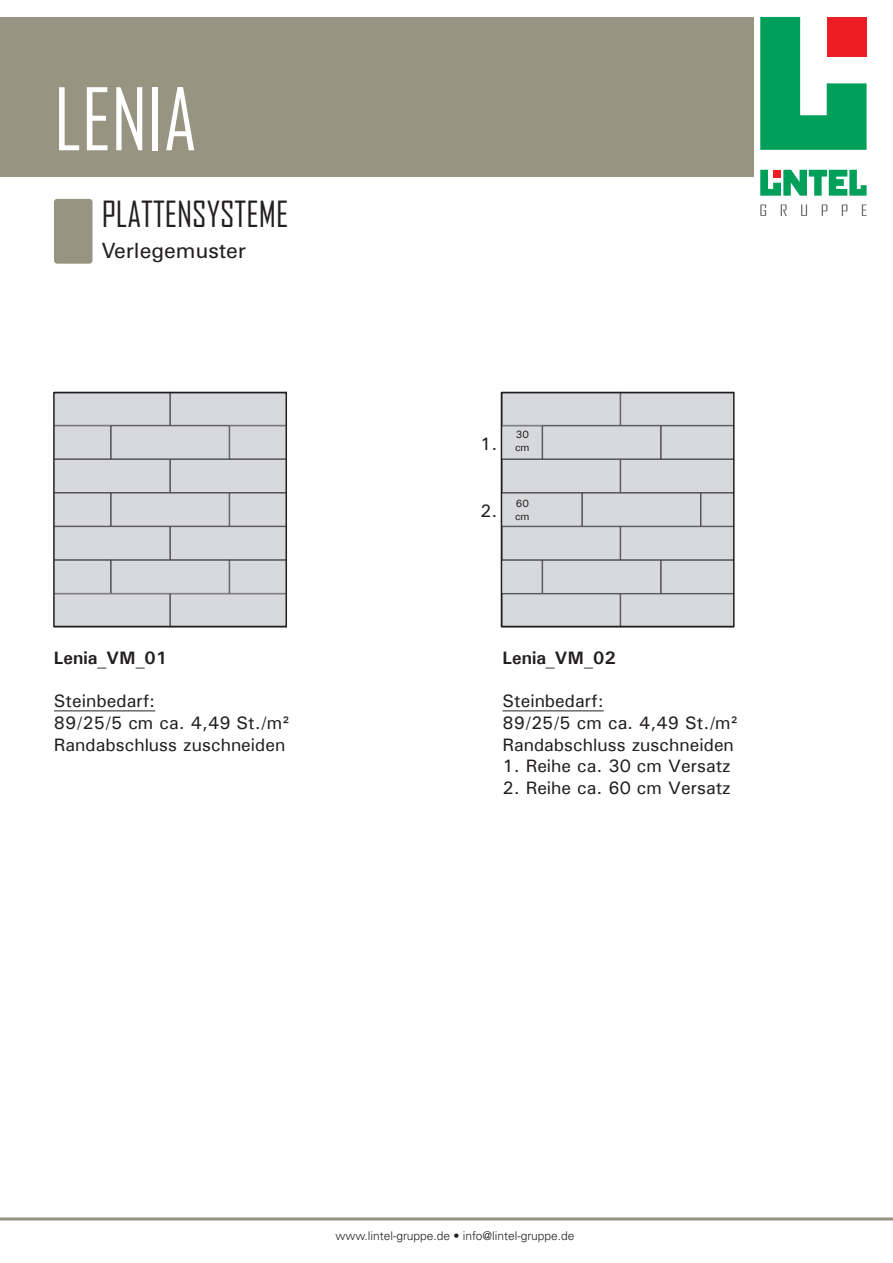
<style>
.page{position:relative;width:893px;height:1263px;background:#fff}
.page>*{position:absolute;margin:0;border:0;box-sizing:border-box;transform-origin:0 0}
.t1{font:82.5px "Agency FB";color:#fff}
.t2{font:34.5px "Agency FB";color:#231f20}
.t3{font:21px "Univers LT Std";color:#231f20}
.t4{font:500 18px/21.6px "Univers";color:#231f20}
.t5{font:700 18px "Univers";color:#231f20}
.t6{font:300 12px "Univers LT Std";color:#231f20}
.t7{font:500 10.5px/12.6px "Univers";color:#231f20}
</style>
<div class="page">
<hr style="left:0;top:1217px;width:893px;height:3px;background:#979481">
<div style="left:0;top:17px;width:753px;height:159px;background:#979481"></div>
<div style="left:54px;top:199px;width:38px;height:65px;background:#979481"></div>
<svg style="left:760px;top:17px;width:107px;height:133px"></svg>
<div style="left:827px;top:17px;width:40px;height:40px;background:#ee1d23"></div>
<svg style="left:760px;top:204px;width:107px;height:12px"></svg>
<svg style="left:760px;top:170px;width:107px;height:26px"></svg>
<div style="left:773px;top:170px;width:8px;height:8px;background:#ee1d23"></div>
<hr style="left:54px;top:710px;width:101px;height:1px;background:#231f20">
<div style="left:52px;top:392px;width:118px;height:33px;background:#d8d9db"></div>
<div style="left:52px;top:392px;width:118px;height:34px;border:1px solid #535355"></div>
<div style="left:170px;top:392px;width:118px;height:33px;background:#d8d9db"></div>
<div style="left:170px;top:392px;width:119px;height:34px;border:1px solid #535355"></div>
<svg style="left:56px;top:426px;width:55px;height:33px;background:#d2d3d5"></svg>
<div style="left:111px;top:426px;width:118px;height:33px;background:#d8d9db;border:1px solid #535355"></div>
<div style="left:230px;top:426px;width:118px;height:33px;background:#d8d9db"></div>
<div style="left:229px;top:426px;width:119px;height:33px;border:1px solid #535355"></div>
<div style="left:52px;top:459px;width:118px;height:34px;background:#d8d9db;border:1px solid #535355"></div>
<div style="left:170px;top:459px;width:119px;height:34px;background:#d8d9db;border:1px solid #535355"></div>
<svg style="left:56px;top:493px;width:55px;height:33px;background:#d2d3d5"></svg>
<div style="left:111px;top:493px;width:118px;height:33px;background:#d8d9db"></div>
<div style="left:230px;top:493px;width:118px;height:33px;background:#d8d9db"></div>
<div style="left:52px;top:526px;width:118px;height:34px;background:#d8d9db;border:1px solid #535355"></div>
<div style="left:170px;top:526px;width:119px;height:34px;background:#d8d9db;border:1px solid #535355"></div>
<svg style="left:56px;top:560px;width:55px;height:34px;background:#cfd0d2"></svg>
<div style="left:111px;top:560px;width:118px;height:34px;background:#d8d9db;border:1px solid #535355"></div>
<div style="left:230px;top:560px;width:118px;height:33px;background:#d8d9db"></div>
<div style="left:229px;top:560px;width:119px;height:34px;border:1px solid #535355"></div>
<div style="left:52px;top:594px;width:118px;height:33px;background:#d8d9db"></div>
<div style="left:170px;top:594px;width:118px;height:33px;background:#d8d9db"></div>
<div style="left:0;top:387px;width:53px;height:248px;background:#fff"></div>
<div style="left:287px;top:384px;width:72px;height:247px;background:#fff"></div>
<div style="left:53px;top:392px;width:234px;height:235px;border:2px solid #231f20"></div>
<hr style="left:502px;top:710px;width:102px;height:1px;background:#231f20">
<div style="left:502px;top:392px;width:118px;height:33px;background:#d8d9db"></div>
<div style="left:502px;top:392px;width:118px;height:34px;border:1px solid #535355"></div>
<div style="left:621px;top:392px;width:118px;height:33px;background:#d8d9db"></div>
<div style="left:620px;top:392px;width:119px;height:34px;border:1px solid #535355"></div>
<div style="left:424px;top:426px;width:118px;height:33px;background:#d8d9db"></div>
<div style="left:542px;top:426px;width:119px;height:33px;background:#d8d9db"></div>
<div style="left:661px;top:426px;width:118px;height:33px;background:#d8d9db"></div>
<div style="left:502px;top:459px;width:118px;height:34px;background:#d8d9db;border:1px solid #535355"></div>
<div style="left:620px;top:459px;width:119px;height:34px;background:#d8d9db;border:1px solid #535355"></div>
<div style="left:464px;top:493px;width:118px;height:33px;background:#d8d9db;border:1px solid #535355"></div>
<div style="left:582px;top:493px;width:119px;height:33px;background:#d8d9db;border:1px solid #535355"></div>
<div style="left:701px;top:493px;width:118px;height:33px;background:#d8d9db;border:1px solid #535355"></div>
<div style="left:502px;top:526px;width:118px;height:34px;background:#d8d9db;border:1px solid #535355"></div>
<div style="left:620px;top:526px;width:119px;height:34px;background:#d8d9db;border:1px solid #535355"></div>
<div style="left:424px;top:560px;width:118px;height:33px;background:#d8d9db"></div>
<div style="left:424px;top:560px;width:118px;height:34px;border:1px solid #535355"></div>
<div style="left:542px;top:560px;width:119px;height:34px;background:#d8d9db;border:1px solid #535355"></div>
<div style="left:661px;top:560px;width:118px;height:34px;background:#d8d9db;border:1px solid #535355"></div>
<div style="left:502px;top:594px;width:118px;height:33px;background:#d8d9db"></div>
<div style="left:620px;top:594px;width:119px;height:33px;background:#d8d9db"></div>
<div style="left:406px;top:387px;width:95px;height:248px;background:#fff"></div>
<div style="left:735px;top:384px;width:104px;height:247px;background:#fff"></div>
<div style="left:501px;top:392px;width:234px;height:235px;border:2px solid #231f20"></div>
<h1 class="t1" style="left:54px;top:69px;width:144px">LENIA</h1>
<h2 class="t2" style="left:102px;top:193px;width:188px">PLATTENSYSTEME</h2>
<p class="t3" style="left:102px;top:238px;width:146px">Verlegemuster</p>
<p class="t5" style="left:54px;top:647px;width:115px">Lenia_VM_01</p>
<p class="t4" style="left:54px;top:690px;width:237px">Steinbedarf:<br>89/25/5 cm ca. 4,49 St./m²<br>Randabschluss zuschneiden</p>
<p class="t4" style="left:480px;top:432px;width:19px">1.</p>
<p class="t4" style="left:480px;top:499px;width:19px">2.</p>
<p class="t7" style="left:515px;top:428px;width:16px">30 cm</p>
<p class="t7" style="left:515px;top:497px;width:16px">60 cm</p>
<p class="t5" style="left:502px;top:647px;width:115px">Lenia_VM_02</p>
<p class="t4" style="left:502px;top:690px;width:237px">Steinbedarf:<br>89/25/5 cm ca. 4,49 St./m²<br>Randabschluss zuschneiden</p>
<p class="t4" style="left:502px;top:755px;width:230px">1. Reihe ca. 30 cm Versatz</p>
<p class="t4" style="left:502px;top:776px;width:230px">2. Reihe ca. 60 cm Versatz</p>
<p class="t6" style="left:335px;top:1228px;width:241px">www.lintel-gruppe.de • info@lintel-gruppe.de</p>
</div>
